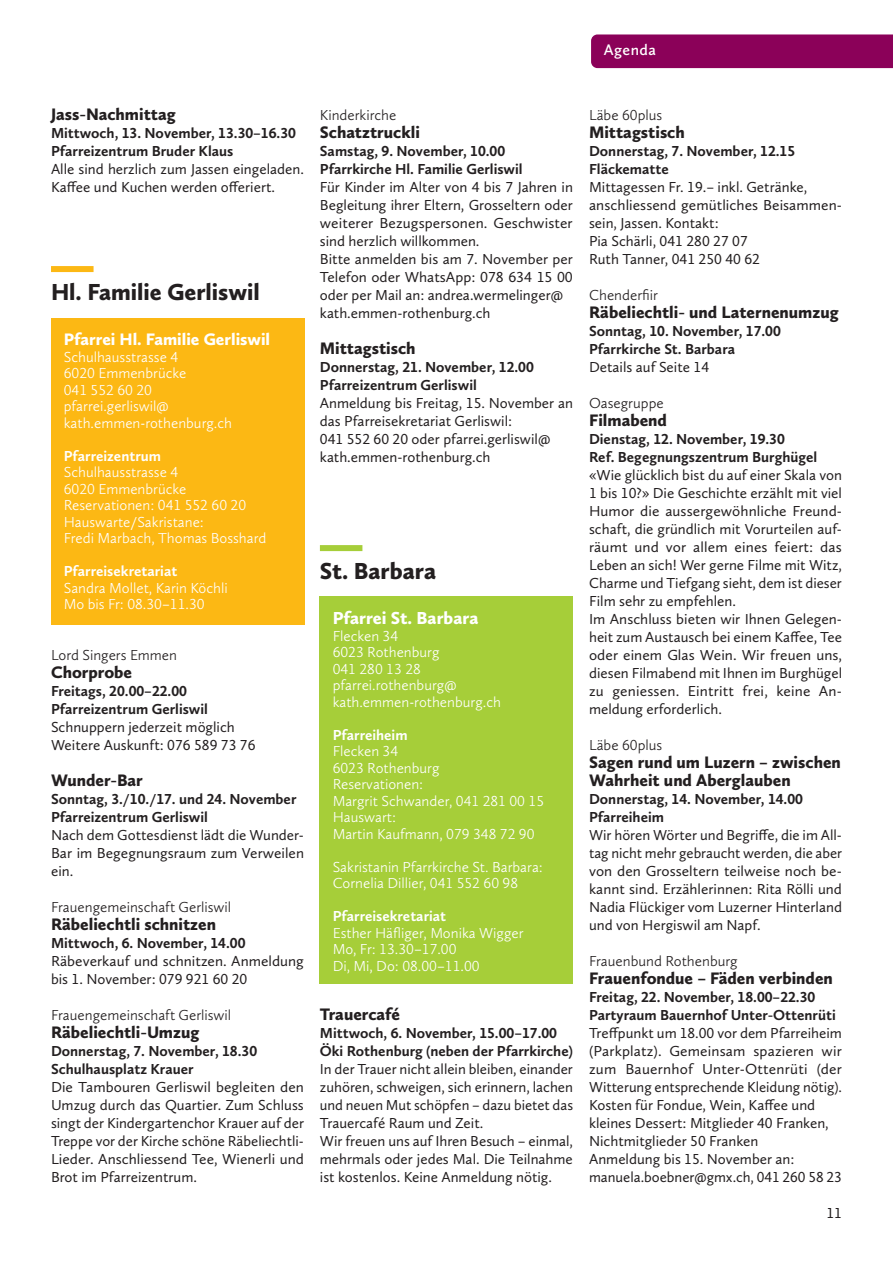
<style>
.page{position:relative;width:893px;height:1263px;background:#fff}
.page>*{position:absolute;margin:0;border:0;box-sizing:border-box;transform-origin:0 0}
.t1{font:900 24px "Calluna Sans";color:#231f20}
.t2{font:900 18px "Calluna Sans";color:#fff}
.t3{font:900 17.25px/18px "Calluna Sans";color:#231f20}
.t4{font:900 17.25px "Calluna Sans";color:#fff}
.t5{font:600 15.75px "Calluna Sans";letter-spacing:.03em;color:#fff}
.t6{font:15px/18px "Calluna Sans";color:#231f20}
.t7{font:700 15px/18px "Calluna Sans";color:#231f20}
.t8{font:300 15px/16.5px "Calluna Sans";color:#fff}
.t9{font:300 15px "Calluna Sans";color:#231f20}
.t10{font:700 15px "Calluna Sans";color:#fff}
</style>
<div class="page">
<div style="left:51px;top:318px;width:253px;height:306px;background:#fcb814"></div>
<div style="left:51px;top:266px;width:43px;height:6px;background:#fcb814"></div>
<div style="left:320px;top:596px;width:253px;height:388px;background:#a6ce39"></div>
<div style="left:320px;top:545px;width:42px;height:6px;background:#a6ce39"></div>
<div style="left:591px;top:34px;width:302px;height:34px;background:#8b0159"></div>
<p class="t5" style="left:604px;top:40px;width:54px">Agenda</p>
<p class="t3" style="left:51px;top:105px;width:126px">Jass-Nachmittag</p>
<p class="t7" style="left:51px;top:124px;width:246px">Mittwoch, 13. November, 13.30–16.30<br>Pfarreizentrum Bruder Klaus</p>
<p class="t6" style="left:51px;top:160px;width:254px">Alle sind herzlich zum Jassen eingeladen.<br>Kaffee und Kuchen werden offeriert.</p>
<h1 class="t1" style="left:51px;top:277px;width:210px">Hl. Familie Gerliswil</h1>
<p class="t4" style="left:64px;top:328px;width:208px">Pfarrei Hl. Familie Gerliswil</p>
<p class="t8" style="left:64px;top:348px;width:170px">Schulhausstrasse 4<br>6020 Emmenbrücke<br>041 552 60 20 pfarrei.gerliswil@ kath.emmen-rothenburg.ch</p>
<p class="t10" style="left:64px;top:446px;width:99px">Pfarreizentrum</p>
<p class="t8" style="left:64px;top:464px;width:204px">Schulhausstrasse 4<br>6020 Emmenbrücke<br>Reservationen: 041 552 60 20<br>Hauswarte/Sakristane:<br>Fredi Marbach, Thomas Bosshard</p>
<p class="t10" style="left:64px;top:562px;width:115px">Pfarreisekretariat</p>
<p class="t8" style="left:64px;top:579px;width:166px">Sandra Mollet, Karin Köchli<br>Mo bis Fr: 08.30–11.30</p>
<p class="t9" style="left:51px;top:646px;width:128px">Lord Singers Emmen</p>
<p class="t3" style="left:51px;top:663px;width:83px">Chorprobe</p>
<p class="t7" style="left:51px;top:682px;width:158px">Freitags, 20.00–22.00<br>Pfarreizentrum Gerliswil</p>
<p class="t6" style="left:51px;top:718px;width:206px">Schnuppern jederzeit möglich<br>Weitere Auskunft: 076 589 73 76</p>
<p class="t3" style="left:51px;top:771px;width:93px">Wunder-Bar</p>
<p class="t7" style="left:51px;top:790px;width:247px">Sonntag, 3./10./17. und 24. November<br>Pfarreizentrum Gerliswil</p>
<p class="t6" style="left:51px;top:826px;width:255px;text-align:justify">Nach dem Gottesdienst lädt die Wunder-Bar im Begegnungsraum zum Verweilen ein.</p>
<p class="t9" style="left:51px;top:898px;width:182px">Frauengemeinschaft Gerliswil</p>
<p class="t3" style="left:51px;top:915px;width:166px">Räbeliechtli schnitzen</p>
<p class="t7" style="left:51px;top:934px;width:196px">Mittwoch, 6. November, 14.00</p>
<p class="t6" style="left:51px;top:952px;width:254px">Räbeverkauf und schnitzen. Anmeldung bis 1. November: 079 921 60 20</p>
<p class="t9" style="left:51px;top:1006px;width:182px">Frauengemeinschaft Gerliswil</p>
<p class="t3" style="left:51px;top:1023px;width:150px">Räbeliechtli-Umzug</p>
<p class="t7" style="left:51px;top:1042px;width:208px">Donnerstag, 7. November, 18.30<br>Schulhausplatz Krauer</p>
<p class="t6" style="left:51px;top:1078px;width:254px;text-align:justify">Die Tambouren Gerliswil begleiten den Umzug durch das Quartier. Zum Schluss singt der Kindergartenchor Krauer auf der Treppe vor der Kirche schöne Räbeliechtli-Lieder. Anschliessend Tee, Wienerli und Brot im Pfarreizentrum.</p>
<p class="t9" style="left:320px;top:106px;width:78px">Kinderkirche</p>
<p class="t3" style="left:320px;top:123px;width:102px">Schatztruckli</p>
<p class="t7" style="left:320px;top:142px;width:204px">Samstag, 9. November, 10.00<br>Pfarrkirche Hl. Familie Gerliswil</p>
<p class="t6" style="left:320px;top:178px;width:255px">Für Kinder im Alter von 4 bis 7 Jahren in Begleitung ihrer Eltern, Grosseltern oder weiterer Bezugspersonen. Geschwister sind herzlich willkommen.<br>Bitte anmelden bis am 7. November per Telefon oder WhatsApp: 078 634 15 00 oder per Mail an: andrea.wermelinger@ kath.emmen-rothenburg.ch</p>
<p class="t3" style="left:320px;top:339px;width:97px">Mittagstisch</p>
<p class="t7" style="left:320px;top:358px;width:215px">Donnerstag, 21. November, 12.00<br>Pfarreizentrum Gerliswil</p>
<p class="t6" style="left:320px;top:394px;width:255px">Anmeldung bis Freitag, 15. November an das Pfarreisekretariat Gerliswil:<br>041 552 60 20 oder pfarrei.gerliswil@ kath.emmen-rothenburg.ch</p>
<h1 class="t1" style="left:320px;top:556px;width:118px">St. Barbara</h1>
<p class="t2" style="left:333px;top:607px;width:147px">Pfarrei St. Barbara</p>
<p class="t8" style="left:333px;top:627px;width:170px">Flecken 34<br>6023 Rothenburg<br>041 280 13 28 pfarrei.rothenburg@ kath.emmen-rothenburg.ch</p>
<p class="t10" style="left:333px;top:725px;width:76px">Pfarreiheim</p>
<p class="t8" style="left:333px;top:743px;width:213px">Flecken 34<br>6023 Rothenburg<br>Reservationen:<br>Margrit Schwander, 041 281 00 15<br>Hauswart:<br>Martin Kaufmann, 079 348 72 90</p>
<p class="t8" style="left:333px;top:858px;width:212px">Sakristanin Pfarrkirche St. Barbara:<br>Cornelia Dillier, 041 552 60 98</p>
<p class="t10" style="left:333px;top:907px;width:115px">Pfarreisekretariat</p>
<p class="t8" style="left:333px;top:924px;width:192px">Esther Häfliger, Monika Wigger<br>Mo, Fr: 13.30–17.00<br>Di, Mi, Do: 08.00–11.00</p>
<p class="t3" style="left:320px;top:1005px;width:82px">Trauercafé</p>
<p class="t7" style="left:320px;top:1024px;width:254px">Mittwoch, 6. November, 15.00–17.00<br>Öki Rothenburg (neben der Pfarrkirche)</p>
<p class="t6" style="left:320px;top:1060px;width:255px">In der Trauer nicht allein bleiben, einander zuhören, schweigen, sich erinnern, lachen und neuen Mut schöpfen – dazu bietet das Trauercafé Raum und Zeit.<br>Wir freuen uns auf Ihren Besuch – einmal, mehrmals oder jedes Mal. Die Teilnahme ist kostenlos. Keine Anmeldung nötig.</p>
<p class="t9" style="left:589px;top:106px;width:75px">Läbe 60plus</p>
<p class="t3" style="left:589px;top:123px;width:97px">Mittagstisch</p>
<p class="t7" style="left:589px;top:142px;width:208px">Donnerstag, 7. November, 12.15<br>Fläckematte</p>
<p class="t6" style="left:589px;top:178px;width:254px">Mittagessen Fr. 19.– inkl. Getränke, anschliessend gemütliches Beisammen&shy;sein, Jassen. Kontakt:<br>Pia Schärli, 041 280 27 07<br>Ruth Tanner, 041 250 40 62</p>
<p class="t9" style="left:589px;top:286px;width:71px">Chenderfiir</p>
<p class="t3" style="left:589px;top:303px;width:251px">Räbeliechtli- und Laternenumzug</p>
<p class="t7" style="left:589px;top:322px;width:193px">Sonntag, 10. November, 17.00<br>Pfarrkirche St. Barbara</p>
<p class="t6" style="left:589px;top:358px;width:122px">Details auf Seite 14</p>
<p class="t9" style="left:589px;top:394px;width:76px">Oasegruppe</p>
<p class="t3" style="left:589px;top:411px;width:79px">Filmabend</p>
<p class="t7" style="left:589px;top:430px;width:230px">Dienstag, 12. November, 19.30<br>Ref. Begegnungszentrum Burghügel</p>
<p class="t6" style="left:589px;top:466px;width:255px">«Wie glücklich bist du auf einer Skala von 1 bis 10?» Die Geschichte erzählt mit viel Humor die aussergewöhnliche Freund&shy;schaft, die gründlich mit Vorurteilen auf&shy;räumt und vor allem eines feiert: das Leben an sich! Wer gerne Filme mit Witz, Charme und Tiefgang sieht, dem ist dieser Film sehr zu empfehlen.<br>Im Anschluss bieten wir Ihnen Gelegen&shy;heit zum Austausch bei einem Kaffee, Tee oder einem Glas Wein. Wir freuen uns, diesen Filmabend mit Ihnen im Burghügel zu geniessen. Eintritt frei, keine An&shy;meldung erforderlich.</p>
<p class="t9" style="left:589px;top:736px;width:75px">Läbe 60plus</p>
<p class="t3" style="left:589px;top:753px;width:253px">Sagen rund um Luzern – zwischen<br>Wahrheit und Aberglauben</p>
<p class="t7" style="left:589px;top:790px;width:215px">Donnerstag, 14. November, 14.00<br>Pfarreiheim</p>
<p class="t6" style="left:589px;top:826px;width:255px;text-align:justify">Wir hören Wörter und Begriffe, die im All&shy;tag nicht mehr gebraucht werden, die aber von den Grosseltern teilweise noch be&shy;kannt sind. Erzählerinnen: Rita Rölli und Nadia Flückiger vom Luzerner Hinterland und von Hergiswil am Napf.</p>
<p class="t9" style="left:589px;top:952px;width:150px">Frauenbund Rothenburg</p>
<p class="t3" style="left:589px;top:969px;width:245px">Frauenfondue – Fäden verbinden</p>
<p class="t7" style="left:589px;top:988px;width:248px">Freitag, 22. November, 18.00–22.30<br>Partyraum Bauernhof Unter-Ottenrüti</p>
<p class="t6" style="left:589px;top:1024px;width:254px">Treffpunkt um 18.00 vor dem Pfarreiheim (Parkplatz). Gemeinsam spazieren wir zum Bauernhof Unter-Ottenrüti (der Witterung entsprechende Kleidung nötig).<br>Kosten für Fondue, Wein, Kaffee und kleines Dessert: Mitglieder 40 Franken, Nichtmitglieder 50 Franken<br>Anmeldung bis 15. November an: manuela.boebner@gmx.ch, 041 260 58 23</p>
<p class="t6" style="left:826px;top:1204px;width:17px">11</p>
</div>
